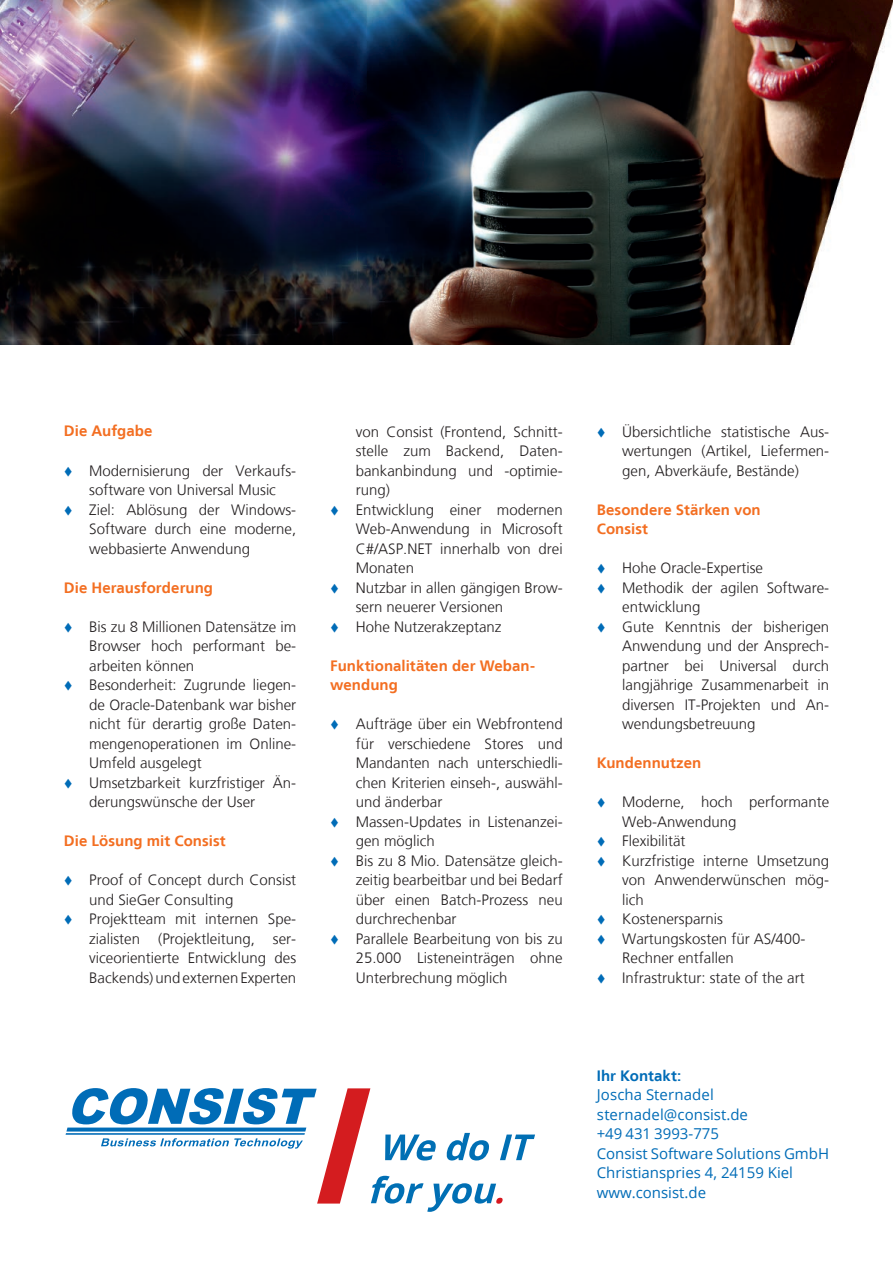
<style>
.page{position:relative;width:893px;height:1263px;background:#fff}
.page>*{position:absolute;margin:0;border:0;box-sizing:border-box;transform-origin:0 0}
.t1{font:300 15px/19.5px "Frutiger LT";color:#231f20;text-align:justify}
.t2{font:15px/19.5px "Open Sans";color:#006cb7}
.t3{font:700 15px/19.5px "Frutiger LT";letter-spacing:.005em;color:#f36e21}
.t4{font:700 15px "Frutiger LT";color:#006cb7}
.s1{color:#006cb7}
</style>
<div class="page">
<img style="left:0;top:0;width:893px;height:344px">
<svg style="left:66px;top:1088px;width:469px;height:124px"></svg>
<p class="t3" style="left:64px;top:422px;width:90px">Die Aufgabe</p>
<p class="t1" style="left:64px;top:461px;width:234px;text-align:center"><span class="s1">▼</span> Modernisierung der Verkaufs&shy;software von Universal Music</p>
<p class="t1" style="left:89px;top:500px;width:208px;text-indent:-26px"><span class="s1">▼</span> Ziel: Ablösung der Windows-Software durch eine moderne, webbasierte Anwendung</p>
<p class="t3" style="left:64px;top:578px;width:151px">Die Herausforderung</p>
<p class="t1" style="left:89px;top:617px;width:208px;text-indent:-26px"><span class="s1">▼</span> Bis zu 8 Millionen Datensätze im Browser hoch performant be&shy;arbeiten können</p>
<p class="t1" style="left:89px;top:675px;width:208px;text-indent:-26px"><span class="s1">▼</span> Besonderheit: Zugrunde liegen&shy;de Oracle-Datenbank war bisher nicht für derartig große Daten&shy;mengenoperationen im Online-Umfeld ausgelegt</p>
<p class="t1" style="left:89px;top:773px;width:208px;text-indent:-26px"><span class="s1">▼</span> Umsetzbarkeit kurzfristiger Än&shy;derungswünsche der User</p>
<p class="t3" style="left:64px;top:831px;width:164px">Die Lösung mit Consist</p>
<p class="t1" style="left:89px;top:870px;width:208px;text-indent:-26px"><span class="s1">▼</span> Proof of Concept durch Consist und SieGer Consulting</p>
<p class="t1" style="left:89px;top:909px;width:208px;text-indent:-26px"><span class="s1">▼</span> Projektteam mit internen Spe&shy;zialisten (Projektleitung, ser&shy;viceorientierte Entwicklung des Backends) und externen Experten</p>
<p class="t1" style="left:356px;top:422px;width:208px">von Consist (Frontend, Schnitt&shy;stelle zum Backend, Daten&shy;bankanbindung und -optimie&shy;rung)</p>
<p class="t1" style="left:356px;top:500px;width:208px;text-indent:-26px"><span class="s1">▼</span> Entwicklung einer modernen Web-Anwendung in Microsoft C#/ASP.NET innerhalb von drei Monaten</p>
<p class="t1" style="left:356px;top:578px;width:208px;text-indent:-26px"><span class="s1">▼</span> Nutzbar in allen gängigen Brow&shy;sern neuerer Versionen</p>
<p class="t1" style="left:330px;top:617px;width:173px"><span class="s1">▼</span> Hohe Nutzerakzeptanz</p>
<p class="t3" style="left:330px;top:656px;width:206px">Funktionalitäten der Weban&shy;wendung</p>
<p class="t1" style="left:356px;top:714px;width:208px;text-indent:-26px"><span class="s1">▼</span> Aufträge über ein Webfrontend für verschiedene Stores und Mandanten nach unterschiedli&shy;chen Kriterien einseh-, auswähl&shy;und änderbar</p>
<p class="t1" style="left:356px;top:812px;width:208px;text-indent:-26px"><span class="s1">▼</span> Massen-Updates in Listenanzei&shy;gen möglich</p>
<p class="t1" style="left:356px;top:851px;width:208px;text-indent:-26px"><span class="s1">▼</span> Bis zu 8 Mio. Datensätze gleich&shy;zeitig bearbeitbar und bei Bedarf über einen Batch-Prozess neu durchrechenbar</p>
<p class="t1" style="left:356px;top:929px;width:208px;text-indent:-26px"><span class="s1">▼</span> Parallele Bearbeitung von bis zu 25.000 Listeneinträgen ohne Unterbrechung möglich</p>
<p class="t1" style="left:622px;top:422px;width:208px;text-indent:-26px"><span class="s1">▼</span> Übersichtliche statistische Aus&shy;wertungen (Artikel, Liefermen&shy;gen, Abverkäufe, Bestände)</p>
<p class="t3" style="left:597px;top:500px;width:165px">Besondere Stärken von<br>Consist</p>
<p class="t1" style="left:597px;top:558px;width:168px"><span class="s1">▼</span> Hohe Oracle-Expertise</p>
<p class="t1" style="left:622px;top:578px;width:208px;text-indent:-26px"><span class="s1">▼</span> Methodik der agilen Software&shy;entwicklung</p>
<p class="t1" style="left:622px;top:617px;width:208px;text-indent:-26px"><span class="s1">▼</span> Gute Kenntnis der bisherigen Anwendung und der Ansprech&shy;partner bei Universal durch langjährige Zusammenarbeit in diversen IT-Projekten und An&shy;wendungsbetreuung</p>
<p class="t3" style="left:597px;top:753px;width:106px">Kundennutzen</p>
<p class="t1" style="left:622px;top:792px;width:208px;text-indent:-26px"><span class="s1">▼</span> Moderne, hoch performante<br>Web-Anwendung</p>
<p class="t1" style="left:597px;top:831px;width:90px"><span class="s1">▼</span> Flexibilität</p>
<p class="t1" style="left:622px;top:851px;width:208px;text-indent:-26px"><span class="s1">▼</span> Kurzfristige interne Umsetzung von Anwenderwünschen mög&shy;lich</p>
<p class="t1" style="left:597px;top:909px;width:128px"><span class="s1">▼</span> Kostenersparnis</p>
<p class="t1" style="left:622px;top:929px;width:185px;text-indent:-26px"><span class="s1">▼</span> Wartungskosten für AS/400-<br>Rechner entfallen</p>
<p class="t1" style="left:597px;top:968px;width:210px"><span class="s1">▼</span> Infrastruktur: state of the art</p>
<p class="t4" style="left:597px;top:1066px;width:86px">Ihr Kontakt:</p>
<p class="t2" style="left:597px;top:1084px;width:234px">Joscha Sternadel sternadel@consist.de<br>+49 431 3993-775<br>Consist Software Solutions GmbH<br>Christianspries 4, 24159 Kiel www.consist.de</p>
</div>
